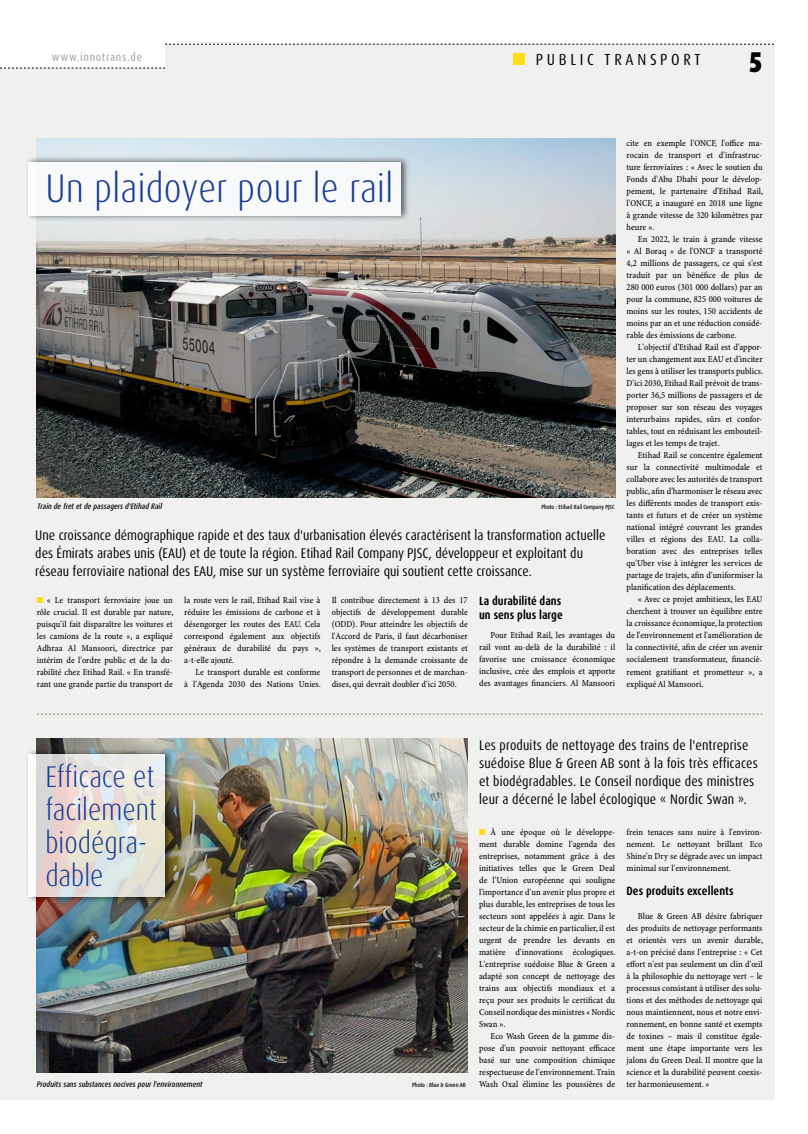
<style>
.page{position:relative;width:808px;height:1134px;background:#fff}
.page>*{position:absolute;margin:0;border:0;box-sizing:border-box;transform-origin:0 0}
.t1{font:300 condensed 40px "Dax OT";letter-spacing:.01em;color:#1b3e92}
.t2{font:300 condensed 30px/33px "Dax OT";color:#1b3e92}
.t3{font:900 condensed 28.7px "Dax OT";color:#000}
.t4{font:condensed 16px "Dax OT";letter-spacing:.23em;color:#000}
.t5{font:condensed 14px/18px "Dax OT";color:#000}
.t6{font:700 condensed 12px/14px "Dax OT";letter-spacing:.005em;color:#000}
.t7{font:500 condensed 11.6px "Dax OT";letter-spacing:.06em;color:#b3b2b2}
.t8{font:9.2px/12px "Minion Pro Cn Capt";color:#000;text-align:justify}
.t9{font:italic 500 condensed 8px "Dax OT";color:#000}
.t10{font:500 condensed 6px "Dax OT";color:#000}
</style>
<div class="page">
<div style="left:0;top:44px;width:775px;height:1055px;background:#f0f0ee"></div>
<div style="left:0;top:28px;width:165px;height:40px;background:#fff"></div>
<svg style="left:165px;top:44px;width:609px;height:1px"></svg>
<svg style="left:0;top:68px;width:165px;height:1px"></svg>
<div style="left:514px;top:53px;width:11px;height:12px;background:#ffde14"></div>
<img style="left:37px;top:139px;width:578px;height:358px">
<svg style="left:37px;top:597px;width:6px;height:6px"></svg>
<div style="left:25px;top:155px;width:385px;height:67px;background:#000;opacity:.75"></div>
<div style="left:28px;top:162px;width:373px;height:53px;background:#f8fafb"></div>
<svg style="left:37px;top:714px;width:726px;height:1px"></svg>
<img style="left:37px;top:739px;width:431px;height:333px">
<div style="left:25px;top:748px;width:148px;height:155px;background:#000;opacity:.75"></div>
<svg style="left:28px;top:755px;width:136px;height:142px"></svg>
<svg style="left:479px;top:829px;width:6px;height:6px"></svg>
<p class="t7" style="left:52px;top:50px;width:92px">www.innotrans.de</p>
<h3 class="t4" style="left:536px;top:49px;width:166px">PUBLIC TRANSPORT</h3>
<h3 class="t3" style="left:749px;top:44px;width:16px">5</h3>
<h1 class="t1" style="left:45px;top:162px;width:349px">Un plaidoyer pour le rail</h1>
<p class="t9" style="left:38px;top:501px;width:126px">Train de fret et de passagers d'Etihad Rail</p>
<p class="t10" style="left:541px;top:503px;width:75px">Photo : Etihad Rail Company PJSC</p>
<p class="t5" style="left:35px;top:526px;width:572px">Une croissance démographique rapide et des taux d'urbanisation élevés caractérisent la transformation actuelle des Émirats arabes unis (EAU) et de toute la région. Etihad Rail Company PJSC, développeur et exploitant du réseau ferroviaire national des EAU, mise sur un système ferroviaire qui soutient cette croissance.</p>
<p class="t8" style="left:37px;top:594px;width:138px;text-indent:10px">« Le transport ferroviaire joue un rôle crucial. Il est durable par nature, puisqu'il fait disparaître les voitures et les camions de la route », a expliqué Adhraa Al Mansoori, directrice par intérim de l'ordre public et de la du&shy;rabilité chez Etihad Rail. « En transfé&shy;rant une grande partie du transport de</p>
<p class="t8" style="left:184px;top:594px;width:138px">la route vers le rail, Etihad Rail vise à réduire les émissions de carbone et à désengorger les routes des EAU. Cela correspond également aux objectifs généraux de durabilité du pays », a-t-elle ajouté.</p>
<p class="t8" style="left:184px;top:666px;width:138px;text-align:right">Le transport durable est conforme<br>à l'Agenda 2030 des Nations Unies.</p>
<p class="t8" style="left:332px;top:594px;width:138px">Il contribue directement à 13 des 17 objectifs de développement durable (ODD). Pour atteindre les objectifs de l'Accord de Paris, il faut décarboniser les systèmes de transport existants et répondre à la demande croissante de transport de personnes et de marchan&shy;dises, qui devrait doubler d'ici 2050.</p>
<h3 class="t6" style="left:479px;top:594px;width:85px">La durabilité dans un sens plus large</h3>
<p class="t8" style="left:479px;top:630px;width:138px;text-indent:11px">Pour Etihad Rail, les avantages du rail vont au-delà de la durabilité : il favorise une croissance économique inclusive, crée des emplois et apporte des avantages financiers. Al Mansoori</p>
<p class="t8" style="left:626px;top:138px;width:138px">cite en exemple l'ONCF, l'office ma&shy;rocain de transport et d'infrastruc&shy;ture ferroviaires : « Avec le soutien du Fonds d'Abu Dhabi pour le dévelop&shy;pement, le partenaire d'Etihad Rail, l'ONCF, a inauguré en 2018 une ligne à grande vitesse de 320 kilomètres par heure ».</p>
<p class="t8" style="left:626px;top:234px;width:138px;text-indent:11px">En 2022, le train à grande vitesse « Al Boraq » de l'ONCF a transporté 4,2 millions de passagers, ce qui s'est traduit par un bénéfice de plus de 280 000 euros (301 000 dollars) par an pour la commune, 825 000 voitures de moins sur les routes, 150 accidents de moins par an et une réduction considé&shy;rable des émissions de carbone.</p>
<p class="t8" style="left:626px;top:342px;width:138px;text-indent:11px">L'objectif d'Etihad Rail est d'appor&shy;ter un changement aux EAU et d'inciter les gens à utiliser les transports publics.<br>D'ici 2030, Etihad Rail prévoit de trans&shy;porter 36,5 millions de passagers et de proposer sur son réseau des voyages interurbains rapides, sûrs et confor&shy;tables, tout en réduisant les embouteil&shy;lages et les temps de trajet.</p>
<p class="t8" style="left:626px;top:450px;width:138px;text-indent:11px">Etihad Rail se concentre également sur la connectivité multimodale et collabore avec les autorités de transport public, afin d'harmoniser le réseau avec les différents modes de transport exis&shy;tants et futurs et de créer un système national intégré couvrant les grandes villes et régions des EAU. La colla&shy;boration avec des entreprises telles qu'Uber vise à intégrer les services de partage de trajets, afin d'uniformiser la planification des déplacements.</p>
<p class="t8" style="left:626px;top:594px;width:138px;text-indent:11px">« Avec ce projet ambitieux, les EAU cherchent à trouver un équilibre entre la croissance économique, la protection de l'environnement et l'amélioration de la connectivité, afin de créer un avenir socialement transformateur, financiè&shy;rement gratifiant et prometteur », a expliqué Al Mansoori.</p>
<h2 class="t2" style="left:45px;top:760px;width:113px">Efficace et facilement biodégra&shy;dable</h2>
<p class="t9" style="left:37px;top:1079px;width:167px">Produits sans substances nocives pour l'environnement</p>
<p class="t10" style="left:412px;top:1081px;width:55px">Photo : Blue &amp; Green AB</p>
<h3 class="t5" style="left:479px;top:736px;width:280px">Les produits de nettoyage des trains de l'entreprise suédoise Blue &amp; Green AB sont à la fois très efficaces et biodégradables. Le Conseil nordique des ministres leur a décerné le label écologique « Nordic Swan ».</h3>
<p class="t8" style="left:479px;top:827px;width:138px;text-indent:11px">À une époque où le développe&shy;ment durable domine l'agenda des entreprises, notamment grâce à des initiatives telles que le Green Deal de l'Union européenne qui souligne l'importance d'un avenir plus propre et plus durable, les entreprises de tous les secteurs sont appelées à agir. Dans le secteur de la chimie en particulier, il est urgent de prendre les devants en matière d'innovations écologiques.<br>L'entreprise suédoise Blue &amp; Green a adapté son concept de nettoyage des trains aux objectifs mondiaux et a reçu pour ses produits le certificat du Conseil nordique des ministres « Nordic Swan ».</p>
<p class="t8" style="left:479px;top:1031px;width:138px;text-indent:11px">Eco Wash Green de la gamme dis&shy;pose d'un pouvoir nettoyant efficace basé sur une composition chimique respectueuse de l'environnement. Train Wash Oxal élimine les poussières de</p>
<p class="t8" style="left:626px;top:827px;width:138px">frein tenaces sans nuire à l'environ&shy;nement. Le nettoyant brillant Eco Shine'n Dry se dégrade avec un impact minimal sur l'environnement.</p>
<h3 class="t6" style="left:626px;top:884px;width:108px">Des produits excellents</h3>
<p class="t8" style="left:626px;top:911px;width:138px;text-indent:11px">Blue &amp; Green AB désire fabriquer des produits de nettoyage performants et orientés vers un avenir durable, a-t-on précisé dans l'entreprise : « Cet effort n'est pas seulement un clin d'œil à la philosophie du nettoyage vert – le processus consistant à utiliser des solu&shy;tions et des méthodes de nettoyage qui nous maintiennent, nous et notre envi&shy;ronnement, en bonne santé et exempts de toxines – mais il constitue égale&shy;ment une étape importante vers les jalons du Green Deal. Il montre que la science et la durabilité peuvent coexis&shy;ter harmonieusement. »</p>
</div>
